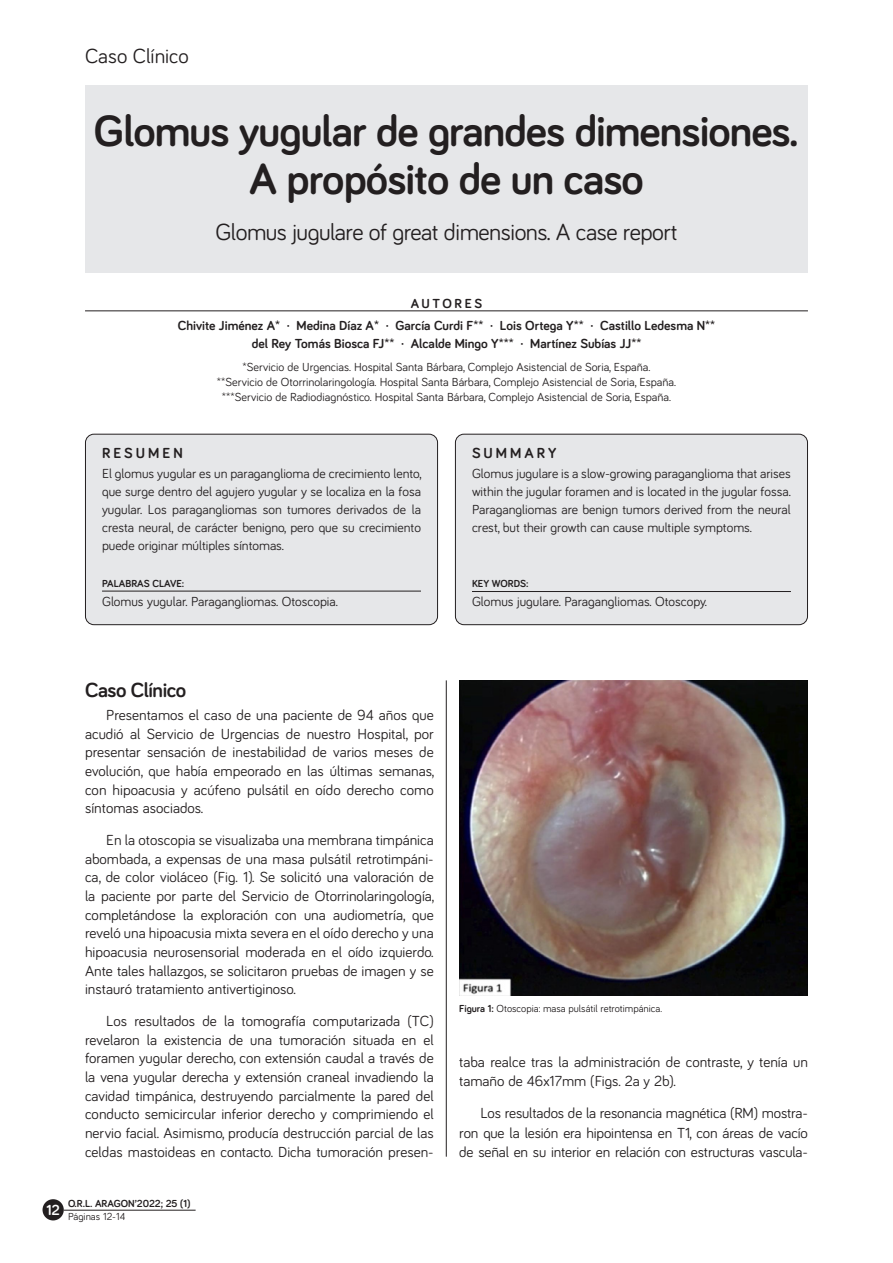
<style>
.page{position:relative;width:893px;height:1263px;background:#fff}
.page>*{position:absolute;margin:0;border:0;box-sizing:border-box;transform-origin:0 0}
.TITULOS{font:700 45px/48px "Bariol";letter-spacing:-.02em;color:#231f20;text-align:center}
.texto__Resumen{font:24px "Bariol";letter-spacing:-.02em;color:#231f20}
.texto_normal{font:700 21px "Bariol";letter-spacing:-.02em;color:#231f20}
.t1{font:21px "Bariol";color:#231f20}
.texto_normal-2{font:15px/18.8px "Bariol";color:#231f20;text-align:justify}
.t2{font:700 15px "Bariol";letter-spacing:.2em;color:#231f20}
.t3{font:700 15px "Bariol";color:#fff}
.texto__Resumen-2{font:13.5px/18px "Bariol";color:#231f20;text-align:justify}
.AUTORES{font:700 13.5px "Bariol";color:#231f20}
.AUTORES-2{font:700 13.5px "Bariol";letter-spacing:.2em;color:#231f20}
.AUTORES-3{font:12px "Bariol";color:#231f20}
.texto_normal-3{font:10.5px "Bariol";color:#231f20}
.t4{font:700 10.5px "Bariol";color:#231f20}
.s1{font-weight:700}
</style>
<div class="page">
<hr style="left:64px;top:1210px;width:132px;height:1px;background:#231f20">
<div style="left:43px;top:1199px;width:21px;height:21px;background:#231f20;border-radius:50%"></div>
<div style="left:85px;top:434px;width:353px;height:191px;background:#e6e7e9;border-radius:9px"></div>
<div style="left:85px;top:434px;width:353px;height:191px;border:1px solid #231f20;border-radius:9px"></div>
<div style="left:455px;top:434px;width:352px;height:191px;background:#e6e7e9;border-radius:9px"></div>
<div style="left:455px;top:434px;width:353px;height:191px;border:1px solid #231f20;border-radius:9px"></div>
<hr style="left:446px;top:680px;width:1px;height:477px;background:#231f20">
<hr style="left:102px;top:591px;width:319px;height:1px;background:#231f20">
<hr style="left:472px;top:591px;width:319px;height:1px;background:#231f20">
<div style="left:85px;top:85px;width:723px;height:187px;background:#e6e7e9"></div>
<hr style="left:85px;top:310px;width:723px;height:1px;background:#231f20">
<img style="left:459px;top:680px;width:349px;height:315px">
<p class="t1" style="left:85px;top:42px;width:105px">Caso Clínico</p>
<p class="TITULOS" style="left:94px;top:105px;width:707px">Glomus yugular de grandes dimensiones.<br>A propósito de un caso</p>
<p class="texto__Resumen" style="left:216px;top:216px;width:463px">Glomus jugulare of great dimensions. A case report</p>
<p class="AUTORES-2" style="left:411px;top:294px;width:73px">AUTORES</p>
<p class="AUTORES" style="left:178px;top:316px;width:539px">Chivite Jiménez A* · Medina Díaz A* · García Curdi F** · Lois Ortega Y** · Castillo Ledesma N**</p>
<p class="AUTORES" style="left:252px;top:334px;width:391px">del Rey Tomás Biosca FJ** · Alcalde Mingo Y*** · Martínez Subías JJ**</p>
<p class="AUTORES-3" style="left:243px;top:359px;width:409px">*Servicio de Urgencias. Hospital Santa Bárbara, Complejo Asistencial de Soria, España.</p>
<p class="AUTORES-3" style="left:217px;top:374px;width:460px">**Servicio de Otorrinolaringología. Hospital Santa Bárbara, Complejo Asistencial de Soria, España.</p>
<p class="AUTORES-3" style="left:222px;top:389px;width:451px">***Servicio de Radiodiagnóstico. Hospital Santa Bárbara, Complejo Asistencial de Soria, España.</p>
<p class="t2" style="left:102px;top:443px;width:82px">RESUMEN</p>
<p class="t2" style="left:472px;top:443px;width:86px">SUMMARY</p>
<p class="texto__Resumen-2" style="left:472px;top:464px;width:320px">Glomus jugulare is a slow-growing paraganglioma that arises within the jugular foramen and is located in the jugular fossa.<br>Paragangliomas are benign tumors derived from the neural crest, but their growth can cause multiple symptoms.</p>
<p class="texto__Resumen-2" style="left:102px;top:464px;width:321px">El glomus yugular es un paraganglioma de crecimiento lento, que surge dentro del agujero yugular y se localiza en la fosa yugular. Los paragangliomas son tumores derivados de la cresta neural, de carácter benigno, pero que su crecimiento puede originar múltiples síntomas.</p>
<p class="t4" style="left:102px;top:576px;width:84px">PALABRAS CLAVE:</p>
<p class="t4" style="left:472px;top:576px;width:58px">KEY WORDS:</p>
<p class="texto__Resumen-2" style="left:102px;top:592px;width:237px">Glomus yugular. Paragangliomas. Otoscopia.</p>
<p class="texto__Resumen-2" style="left:472px;top:592px;width:236px">Glomus jugulare. Paragangliomas. Otoscopy.</p>
<p class="texto_normal" style="left:85px;top:675px;width:103px">Caso Clínico</p>
<p class="texto_normal-2" style="left:85px;top:705px;width:351px;text-indent:21px">Presentamos el caso de una paciente de 94 años que acudió al Servicio de Urgencias de nuestro Hospital, por presentar sensación de inestabilidad de varios meses de evolución, que había empeorado en las últimas semanas, con hipoacusia y acúfeno pulsátil en oído derecho como síntomas asociados.</p>
<p class="texto_normal-2" style="left:85px;top:830px;width:351px;text-indent:21px">En la otoscopia se visualizaba una membrana timpánica abombada, a expensas de una masa pulsátil retrotimpáni&shy;ca, de color violáceo (Fig. 1). Se solicitó una valoración de la paciente por parte del Servicio de Otorrinolaringología, completándose la exploración con una audiometría, que reveló una hipoacusia mixta severa en el oído derecho y una hipoacusia neurosensorial moderada en el oído izquierdo.<br>Ante tales hallazgos, se solicitaron pruebas de imagen y se instauró tratamiento antivertiginoso.</p>
<p class="texto_normal-2" style="left:85px;top:1011px;width:350px;text-indent:21px">Los resultados de la tomografía computarizada (TC) revelaron la existencia de una tumoración situada en el foramen yugular derecho, con extensión caudal a través de la vena yugular derecha y extensión craneal invadiendo la cavidad timpánica, destruyendo parcialmente la pared del conducto semicircular inferior derecho y comprimiendo el nervio facial. Asimismo, producía destrucción parcial de las celdas mastoideas en contacto. Dicha tumoración presen-</p>
<p class="t3" style="left:46px;top:1200px;width:15px">12</p>
<p class="t4" style="left:68px;top:1197px;width:124px">O.R.L. ARAGON’2022; 25 (1)</p>
<p class="texto_normal-3" style="left:68px;top:1209px;width:59px">Páginas 12-14</p>
<p class="texto_normal-3" style="left:459px;top:1001px;width:204px"><span class="s1">Figura 1:</span> Otoscopia: masa pulsátil retrotimpánica.</p>
<p class="texto_normal-2" style="left:459px;top:1052px;width:350px;line-height:19.2px">taba realce tras la administración de contraste, y tenía un tamaño de 46x17mm (Figs. 2a y 2b).</p>
<p class="texto_normal-2" style="left:459px;top:1103px;width:350px;line-height:19.2px;text-indent:21px">Los resultados de la resonancia magnética (RM) mostra&shy;ron que la lesión era hipointensa en T1, con áreas de vacío de señal en su interior en relación con estructuras vascula-</p>
</div>
